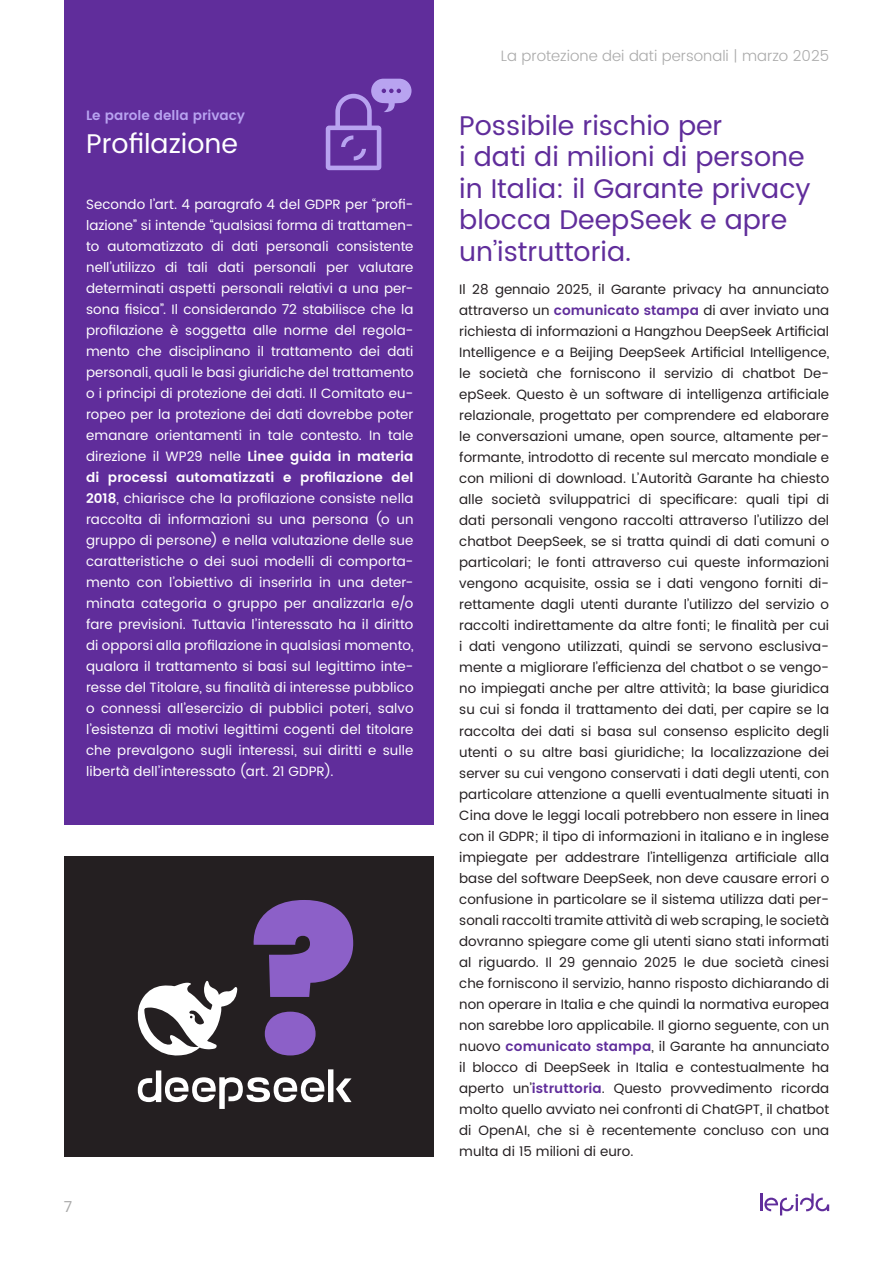
<style>
.page{position:relative;width:893px;height:1263px;background:#fff}
.page>*{position:absolute;margin:0;border:0;box-sizing:border-box;transform-origin:0 0}
.Titolo{font:27px/31.5px "Poppins";color:#602d9b}
.Titolo-2{font:27px "Poppins";color:#fff}
.t1{font:300 15px "Poppins";color:#aaa}
.t2{font:15px "Poppins";color:#aaa}
.Testo{font:13.5px/21px "Poppins";color:#241f21;text-align:justify}
.Testo-2{font:13.5px/21px "Poppins";letter-spacing:.01em;color:#fff;text-align:justify}
.Testo-3{font:600 13.5px "Poppins";color:#b8a3f0}
.s1{font-weight:600}
.s2{font-weight:600;color:#602d9b}
</style>
<div class="page">
<svg style="left:760px;top:1193px;width:69px;height:22px"></svg>
<div style="left:64px;top:856px;width:370px;height:301px;background:#241f21"></div>
<svg style="left:137px;top:981px;width:100px;height:75px"></svg>
<svg style="left:138px;top:1069px;width:214px;height:40px"></svg>
<svg style="left:253px;top:900px;width:100px;height:155px"></svg>
<div style="left:64px;top:0;width:370px;height:825px;background:#602d9b"></div>
<svg style="left:325px;top:79px;width:86px;height:92px"></svg>
<p class="Testo-3" style="left:86px;top:106px;width:160px">Le parole della privacy</p>
<h1 class="Titolo-2" style="left:86px;top:124px;width:153px">Profilazione</h1>
<p class="Testo-2" style="left:86px;top:194px;width:329px">Secondo l’art. 4 paragrafo 4 del GDPR per “profi&shy;lazione” si intende “qualsiasi forma di trattamen&shy;to automatizzato di dati personali consistente nell’utilizzo di tali dati personali per valutare determinati aspetti personali relativi a una per&shy;sona fisica”. Il considerando 72 stabilisce che la profilazione è soggetta alle norme del regola&shy;mento che disciplinano il trattamento dei dati personali, quali le basi giuridiche del trattamento o i principi di protezione dei dati. Il Comitato eu&shy;ropeo per la protezione dei dati dovrebbe poter emanare orientamenti in tale contesto. In tale direzione il WP29 nelle <span class="s1">Linee guida in materia di processi automatizzati e profilazione del 2018</span>, chiarisce che la profilazione consiste nella raccolta di informazioni su una persona (o un gruppo di persone) e nella valutazione delle sue caratteristiche o dei suoi modelli di comporta&shy;mento con l’obiettivo di inserirla in una deter&shy;minata categoria o gruppo per analizzarla e/o fare previsioni. Tuttavia l’interessato ha il diritto di opporsi alla profilazione in qualsiasi momento, qualora il trattamento si basi sul legittimo inte&shy;resse del Titolare, su finalità di interesse pubblico o connessi all’esercizio di pubblici poteri, salvo l’esistenza di motivi legittimi cogenti del titolare che prevalgono sugli interessi, sui diritti e sulle libertà dell’interessato (art. 21 GDPR).</p>
<p class="t2" style="left:64px;top:1196px;width:10px">7</p>
<p class="t1" style="left:501px;top:45px;width:330px">La protezione dei dati personali | marzo 2025</p>
<h1 class="Titolo" style="left:459px;top:110px;width:353px">Possibile rischio per<br>i dati di milioni di persone in Italia: il Garante privacy blocca DeepSeek e apre un’istruttoria.</h1>
<p class="Testo" style="left:459px;top:280px;width:371px">Il 28 gennaio 2025, il Garante privacy ha annunciato attraverso un <span class="s2">comunicato stampa</span> di aver inviato una richiesta di informazioni a Hangzhou DeepSeek Artificial Intelligence e a Beijing DeepSeek Artificial Intelligence, le società che forniscono il servizio di chatbot De&shy;epSeek. Questo è un software di intelligenza artificiale relazionale, progettato per comprendere ed elaborare le conversazioni umane, open source, altamente per&shy;formante, introdotto di recente sul mercato mondiale e con milioni di download. L’Autorità Garante ha chiesto alle società sviluppatrici di specificare: quali tipi di dati personali vengono raccolti attraverso l’utilizzo del chatbot DeepSeek, se si tratta quindi di dati comuni o particolari; le fonti attraverso cui queste informazioni vengono acquisite, ossia se i dati vengono forniti di&shy;rettamente dagli utenti durante l’utilizzo del servizio o raccolti indirettamente da altre fonti; le finalità per cui i dati vengono utilizzati, quindi se servono esclusiva&shy;mente a migliorare l’efficienza del chatbot o se vengo&shy;no impiegati anche per altre attività; la base giuridica su cui si fonda il trattamento dei dati, per capire se la raccolta dei dati si basa sul consenso esplicito degli utenti o su altre basi giuridiche; la localizzazione dei server su cui vengono conservati i dati degli utenti, con particolare attenzione a quelli eventualmente situati in Cina dove le leggi locali potrebbero non essere in linea con il GDPR; il tipo di informazioni in italiano e in inglese impiegate per addestrare l’intelligenza artificiale alla base del software DeepSeek, non deve causare errori o confusione in particolare se il sistema utilizza dati per&shy;sonali raccolti tramite attività di web scraping, le società dovranno spiegare come gli utenti siano stati informati al riguardo. Il 29 gennaio 2025 le due società cinesi che forniscono il servizio, hanno risposto dichiarando di non operare in Italia e che quindi la normativa europea non sarebbe loro applicabile. Il giorno seguente, con un nuovo <span class="s2">comunicato stampa</span>, il Garante ha annunciato il blocco di DeepSeek in Italia e contestualmente ha aperto un’<span class="s2">istruttoria</span>. Questo provvedimento ricorda molto quello avviato nei confronti di ChatGPT, il chatbot di OpenAI, che si è recentemente concluso con una multa di 15 milioni di euro.</p>
</div>
